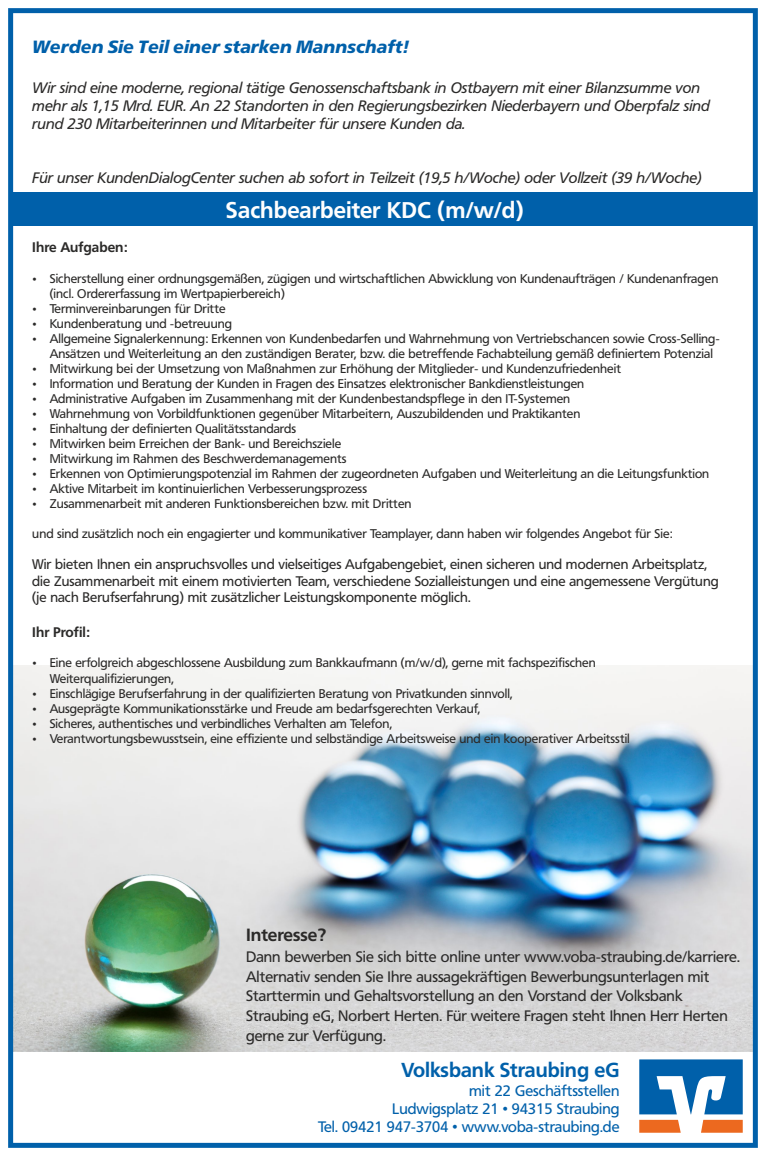
<style>
.page{position:relative;width:766px;height:1156px;background:#fff}
.page>*{position:absolute;margin:0;border:0;box-sizing:border-box;transform-origin:0 0}
.t1{font:700 22.5px "Frutiger VR";color:#fefefe}
.t2{font:700 20px "Frutiger VR";color:#0060aa}
.t3{font:italic 700 17.5px "Frutiger VR";color:#0060aa}
.t4{font:700 17.5px "Frutiger VR";color:#2b2a29}
.t5{font:italic 15px/18px "Frutiger VR";color:#2b2a29}
.t6{font:15px/19.8px "Frutiger VR";color:#2b2a29}
.t7{font:15px/18px "Frutiger VR";color:#0060aa;text-align:right}
.t8{font:13.75px/16.5px "Frutiger VR";color:#2b2a29}
.t9{font:700 13.75px "Frutiger VR";color:#2b2a29}
.t10{font:12.5px/15px "Frutiger VR";color:#2b2a29}
</style>
<div class="page">
<div style="left:9px;top:192px;width:744px;height:33px;background:#0060aa"></div>
<img style="left:14px;top:665px;width:737px;height:385px">
<svg style="left:639px;top:1059px;width:103px;height:73px"></svg>
<div style="left:8px;top:8px;width:749px;height:1139px;border:5px solid #0060aa"></div>
<h3 class="t3" style="left:32px;top:40px;width:377px">Werden Sie Teil einer starken Mannschaft!</h3>
<p class="t5" style="left:32px;top:80px;width:679px">Wir sind eine moderne, regional tätige Genossenschaftsbank in Ostbayern mit einer Bilanzsumme von mehr als 1,15 Mrd. EUR. An 22 Standorten in den Regierungsbezirken Niederbayern und Oberpfalz sind rund 230 Mitarbeiterinnen und Mitarbeiter für unsere Kunden da.</p>
<p class="t5" style="left:32px;top:170px;width:671px">Für unser KundenDialogCenter suchen ab sofort in Teilzeit (19,5 h/Woche) oder Vollzeit (39 h/Woche)</p>
<h1 class="t1" style="left:226px;top:201px;width:299px">Sachbearbeiter KDC (m/w/d)</h1>
<p class="t9" style="left:32px;top:241px;width:97px">Ihre Aufgaben:</p>
<p class="t10" style="left:50px;top:272px;width:671px">Sicherstellung einer ordnungsgemäßen, zügigen und wirtschaftlichen Abwicklung von Kundenaufträgen / Kundenanfragen (incl. Ordererfassung im Wertpapierbereich)<br>Terminvereinbarungen für Dritte<br>Kundenberatung und -betreuung<br>Allgemeine Signalerkennung: Erkennen von Kundenbedarfen und Wahrnehmung von Vertriebschancen sowie Cross-Selling-Ansätzen und Weiterleitung an den zuständigen Berater, bzw. die betreffende Fachabteilung gemäß definiertem Potenzial Mitwirkung bei der Umsetzung von Maßnahmen zur Erhöhung der Mitglieder- und Kundenzufriedenheit<br>Information und Beratung der Kunden in Fragen des Einsatzes elektronischer Bankdienstleistungen<br>Administrative Aufgaben im Zusammenhang mit der Kundenbestandspflege in den IT-Systemen<br>Wahrnehmung von Vorbildfunktionen gegenüber Mitarbeitern, Auszubildenden und Praktikanten<br>Einhaltung der definierten Qualitätsstandards<br>Mitwirken beim Erreichen der Bank- und Bereichsziele<br>Mitwirkung im Rahmen des Beschwerdemanagements<br>Erkennen von Optimierungspotenzial im Rahmen der zugeordneten Aufgaben und Weiterleitung an die Leitungsfunktion Aktive Mitarbeit im kontinuierlichen Verbesserungsprozess<br>Zusammenarbeit mit anderen Funktionsbereichen bzw. mit Dritten</p>
<p class="t10" style="left:32px;top:527px;width:641px">und sind zusätzlich noch ein engagierter und kommunikativer Teamplayer, dann haben wir folgendes Angebot für Sie:</p>
<p class="t8" style="left:32px;top:557px;width:687px">Wir bieten Ihnen ein anspruchsvolles und vielseitiges Aufgabengebiet, einen sicheren und modernen Arbeitsplatz, die Zusammenarbeit mit einem motivierten Team, verschiedene Sozialleistungen und eine angemessene Vergütung (je nach Berufserfahrung) mit zusätzlicher Leistungskomponente möglich.</p>
<p class="t9" style="left:32px;top:626px;width:59px">Ihr Profil:</p>
<p class="t10" style="left:50px;top:656px;width:581px">Eine erfolgreich abgeschlossene Ausbildung zum Bankkaufmann (m/w/d), gerne mit fachspezifischen Weiterqualifizierungen,<br>Einschlägige Berufserfahrung in der qualifizierten Beratung von Privatkunden sinnvoll,<br>Ausgeprägte Kommunikationsstärke und Freude am bedarfsgerechten Verkauf,<br>Sicheres, authentisches und verbindliches Verhalten am Telefon,<br>Verantwortungsbewusstsein, eine effiziente und selbständige Arbeitsweise und ein kooperativer Arbeitsstil</p>
<h3 class="t4" style="left:246px;top:927px;width:82px">Interesse?</h3>
<p class="t6" style="left:246px;top:947px;width:495px">Dann bewerben Sie sich bitte online unter www.voba-straubing.de/karriere.<br>Alternativ senden Sie Ihre aussagekräftigen Bewerbungsunterlagen mit Starttermin und Gehaltsvorstellung an den Vorstand der Volksbank Straubing eG, Norbert Herten. Für weitere Fragen steht Ihnen Herr Herten gerne zur Verfügung.</p>
<h2 class="t2" style="left:401px;top:1061px;width:219px">Volksbank Straubing eG</h2>
<p class="t7" style="left:318px;top:1082px;width:303px">mit 22 Geschäftsstellen<br>Ludwigsplatz 21 • 94315 Straubing<br>Tel. 09421 947-3704 • www.voba-straubing.de</p>
</div>
